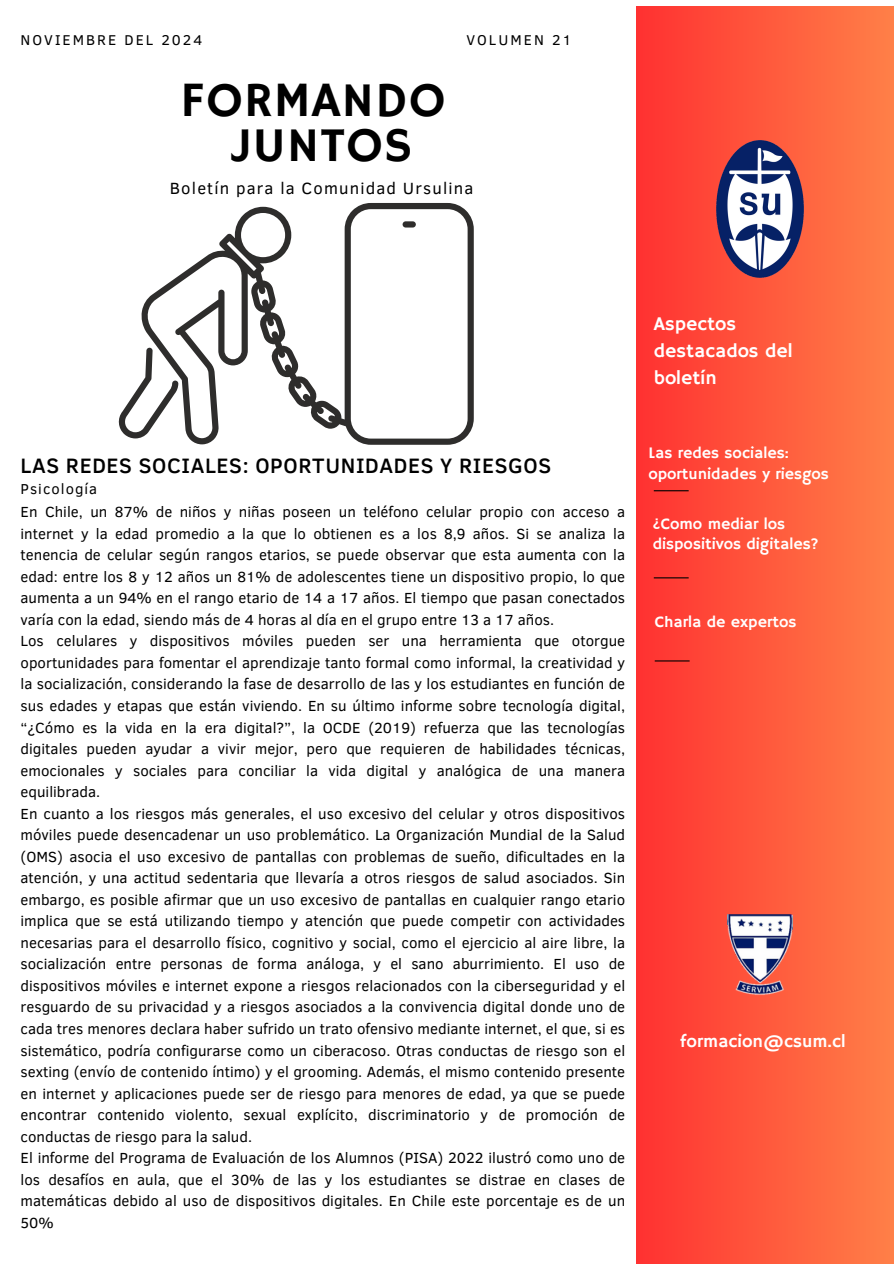
<style>
.page{position:relative;width:894px;height:1264px;background:#fff}
.page>*{position:absolute;margin:0;border:0;box-sizing:border-box;transform-origin:0 0}
.t1{font:49.2px/44.7px "Hammersmith One";letter-spacing:.02em;color:#000;text-align:center}
.t2{font:500 21.3px "Clear Sans";letter-spacing:.03em;color:#000}
.t3{font:19.35px/27px "Hammersmith One";color:#fff}
.t4{font:18px "Hammersmith One";color:#fff}
.t5{font:16.65px "Clear Sans";letter-spacing:.07em;color:#000}
.t6{font:16.05px/20.2px "Hammersmith One";color:#fff}
.t7{font:15px/21.5px "Clear Sans";color:#000;text-align:justify}
.t8{font:14.7px "Clear Sans";letter-spacing:.07em;color:#000}
.t9{font:14.55px "Clear Sans";letter-spacing:.14em;color:#000}
</style>
<div class="page">
<div style="left:636px;top:7px;width:257px;height:1256px;background:linear-gradient(to right,#ff3131,#ff7f48)"></div>
<hr style="left:653px;top:490px;width:35px;height:1px;background:#000">
<hr style="left:653px;top:577px;width:35px;height:1px;background:#000">
<img style="left:727px;top:899px;width:65px;height:100px">
<img style="left:715px;top:141px;width:88px;height:136px">
<hr style="left:654px;top:660px;width:35px;height:1px;background:#000">
<svg style="left:118px;top:384px;width:23px;height:54px"></svg>
<svg style="left:141px;top:203px;width:332px;height:242px"></svg>
<div style="left:402px;top:221px;width:14px;height:6px;background:#2e2d2c;border-radius:3px"></div>
<p class="t9" style="left:21px;top:29px;width:183px">NOVIEMBRE DEL 2024</p>
<p class="t9" style="left:466px;top:29px;width:107px">VOLUMEN 21</p>
<p class="t1" style="left:180px;top:81px;width:267px">FORMANDO<br>JUNTOS</p>
<p class="t5" style="left:170px;top:176px;width:305px">Boletín para la Comunidad Ursulina</p>
<h3 class="t3" style="left:653px;top:311px;width:140px">Aspectos destacados del boletín</h3>
<p class="t2" style="left:21px;top:450px;width:532px">LAS REDES SOCIALES: OPORTUNIDADES Y RIESGOS</p>
<p class="t8" style="left:21px;top:478px;width:78px">Psicología</p>
<h1 class="t7" style="left:21px;top:500px;width:606px">En Chile, un 87% de niños y niñas poseen un teléfono celular propio con acceso a internet y la edad promedio a la que lo obtienen es a los 8,9 años. Si se analiza la tenencia de celular según rangos etarios, se puede observar que esta aumenta con la edad: entre los 8 y 12 años un 81% de adolescentes tiene un dispositivo propio, lo que aumenta a un 94% en el rango etario de 14 a 17 años. El tiempo que pasan conectados varía con la edad, siendo más de 4 horas al día en el grupo entre 13 a 17 años.</h1>
<p class="t7" style="left:21px;top:629px;width:606px">Los celulares y dispositivos móviles pueden ser una herramienta que otorgue oportunidades para fomentar el aprendizaje tanto formal como informal, la creatividad y la socialización, considerando la fase de desarrollo de las y los estudiantes en función de sus edades y etapas que están viviendo. En su último informe sobre tecnología digital, “¿Cómo es la vida en la era digital?”, la OCDE (2019) refuerza que las tecnologías digitales pueden ayudar a vivir mejor, pero que requieren de habilidades técnicas, emocionales y sociales para conciliar la vida digital y analógica de una manera equilibrada.</p>
<h2 class="t7" style="left:21px;top:802px;width:606px">En cuanto a los riesgos más generales, el uso excesivo del celular y otros dispositivos móviles puede desencadenar un uso problemático. La Organización Mundial de la Salud (OMS) asocia el uso excesivo de pantallas con problemas de sueño, dificultades en la atención, y una actitud sedentaria que llevaría a otros riesgos de salud asociados. Sin embargo, es posible afirmar que un uso excesivo de pantallas en cualquier rango etario implica que se está utilizando tiempo y atención que puede competir con actividades necesarias para el desarrollo físico, cognitivo y social, como el ejercicio al aire libre, la socialización entre personas de forma análoga, y el sano aburrimiento. El uso de dispositivos móviles e internet expone a riesgos relacionados con la ciberseguridad y el resguardo de su privacidad y a riesgos asociados a la convivencia digital donde uno de cada tres menores declara haber sufrido un trato ofensivo mediante internet, el que, si es sistemático, podría configurarse como un ciberacoso. Otras conductas de riesgo son el sexting (envío de contenido íntimo) y el grooming. Además, el mismo contenido presente en internet y aplicaciones puede ser de riesgo para menores de edad, ya que se puede encontrar contenido violento, sexual explícito, discriminatorio y de promoción de conductas de riesgo para la salud.</h2>
<p class="t7" style="left:21px;top:1146px;width:606px">El informe del Programa de Evaluación de los Alumnos (PISA) 2022 ilustró como uno de los desafíos en aula, que el 30% de las y los estudiantes se distrae en clases de matemáticas debido al uso de dispositivos digitales. En Chile este porcentaje es de un 50%</p>
<p class="t6" style="left:648px;top:444px;width:182px">Las redes sociales: oportunidades y riesgos</p>
<p class="t6" style="left:652px;top:514px;width:167px">¿Como mediar los dispositivos digitales?</p>
<p class="t6" style="left:654px;top:612px;width:143px">Charla de expertos</p>
<p class="t4" style="left:680px;top:1030px;width:166px">formacion@csum.cl</p>
</div>
